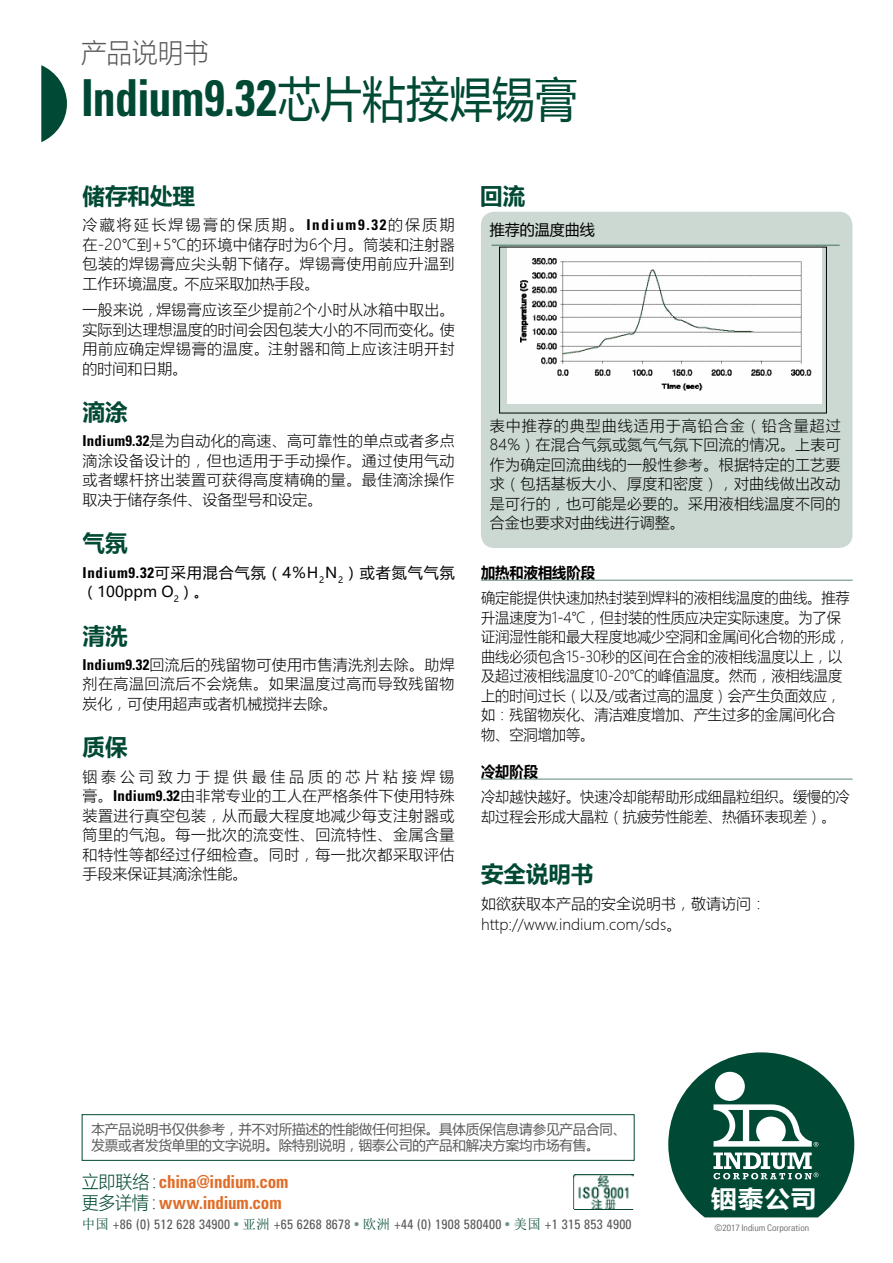
<style>
.page{position:relative;width:893px;height:1263px;background:#fff}
.page>*{position:absolute;margin:0;border:0;box-sizing:border-box;transform-origin:0 0}
.t1{font:700 condensed 51px "Univers LT Std";letter-spacing:-.015em;color:#004934;scale:.9 1}
.t2{font:300 27px "Microsoft Ya Hei";color:#58595b;scale:.95 1}
.t3{font:700 23.55px "Microsoft Ya Hei";color:#fff;scale:1.09 1}
.t4{font:700 22.5px "Microsoft Ya Hei";color:#004934}
.t5{font:700 condensed 17.85px "Univers LT Std";letter-spacing:-.01em;color:#df6d28;scale:.95 1}
.t6{font:300 15px/19.5px "Microsoft Ya Hei";color:#000;text-align:justify}
.t7{font:300 15px/19.5px "Microsoft Ya Hei";color:#000;scale:.95 1}
.t8{font:15px/19.5px "Microsoft Ya Hei";letter-spacing:.065em;color:#000}
.t9{font:700 15px "Microsoft Ya Hei";color:#000;scale:.95 1}
.t10{font:15px "Microsoft Ya Hei";color:#000}
.t11{font:13.5px/16.5px "Microsoft Ya Hei";letter-spacing:-.01em;color:#58595b}
.t12{font:condensed 13.5px "Univers LT Std";letter-spacing:.02em;color:#58595b}
.t13{font:300 condensed 9px "Univers LT Std";color:#58595b;scale:1.1 1}
.s1{font-family:"Microsoft Ya Hei";font-weight:400;font-stretch:normal;font-size:48px}
.s2{font-family:"Univers LT Std";font-weight:700;font-stretch:condensed}
.s3{font-family:"Microsoft Ya Hei";font-weight:300;font-stretch:normal;color:#004934}
.s4{font-family:"Sim Sun";font-stretch:normal;color:#004934}
.s5{color:#719586}
</style>
<div class="page">
<img style="left:574px;top:1175px;width:60px;height:35px">
<div style="left:82px;top:1114px;width:552px;height:47px;border:1px solid #004934"></div>
<svg style="left:41px;top:65px;width:26px;height:77px"></svg>
<svg style="left:668px;top:1052px;width:186px;height:165px"></svg>
<div style="left:715px;top:1072px;width:30px;height:29px;background:#fff;border-radius:50%"></div>
<div style="left:481px;top:212px;width:371px;height:336px;background:#cbd9d2;border-radius:14px"></div>
<hr style="left:491px;top:245px;width:349px;height:1px;background:#6d9282">
<img style="left:508px;top:249px;width:313px;height:154px">
<div style="left:499px;top:247px;width:328px;height:166px;border:1px solid #000"></div>
<hr style="left:481px;top:580px;width:372px;height:1px;background:#719586">
<hr style="left:481px;top:778px;width:372px;height:2px;background:#719586">
<h2 class="t2" style="left:81px;top:34px;width:136px">产品说明书</h2>
<h1 class="t1" style="left:81px;top:67px;width:553px">Indium9.32<span class="s1">芯片粘接焊锡膏</span></h1>
<h3 class="t4" style="left:82px;top:180px;width:114px">储存和处理</h3>
<p class="t6" style="left:82px;top:215px;width:374px">冷藏将延长焊锡膏的保质期。<span class="s2">Indium9.32</span>的保质期在-20℃到+5℃的环境中储存时为6个月。筒装和注射器包装的焊锡膏应尖头朝下储存。焊锡膏使用前应升温到工作环境温度。不应采取加热手段。</p>
<p class="t6" style="left:82px;top:300px;width:374px">一般来说，焊锡膏应该至少提前2个小时从冰箱中取出。实际到达理想温度的时间会因包装大小的不同而变化。使用前应确定焊锡膏的温度。注射器和筒上应该注明开封的时间和日期。</p>
<h3 class="t4" style="left:82px;top:396px;width:47px">滴涂</h3>
<p class="t6" style="left:82px;top:431px;width:374px"><span class="s2">Indium9.32</span>是为自动化的高速、高可靠性的单点或者多点滴涂设备设计的，但也适用于手动操作。通过使用气动或者螺杆挤出装置可获得高度精确的量。最佳滴涂操作取决于储存条件、设备型号和设定。</p>
<h3 class="t4" style="left:82px;top:527px;width:47px">气氛</h3>
<p class="t8" style="left:82px;top:562px;width:374px"><span class="s2">Indium9.32</span>可采用混合气氛（4%H<sub>2</sub>N<sub>2</sub>）或者氮气气氛（100ppm O<sub>2</sub>）。</p>
<h3 class="t4" style="left:82px;top:620px;width:47px">清洗</h3>
<p class="t6" style="left:82px;top:654px;width:374px"><span class="s2">Indium9.32</span>回流后的残留物可使用市售清洗剂去除。助焊剂在高温回流后不会烧焦。如果温度过高而导致残留物炭化，可使用超声或者机械搅拌去除。</p>
<h3 class="t4" style="left:82px;top:731px;width:47px">质保</h3>
<p class="t6" style="left:82px;top:766px;width:374px">铟泰公司致力于提供最佳品质的芯片粘接焊锡膏。<span class="s2">Indium9.32</span>由非常专业的工人在严格条件下使用特殊装置进行真空包装，从而最大程度地减少每支注射器或筒里的气泡。每一批次的流变性、回流特性、金属含量和特性等都经过仔细检查。同时，每一批次都采取评估手段来保证其滴涂性能。</p>
<h3 class="t4" style="left:480px;top:180px;width:46px">回流</h3>
<p class="t10" style="left:490px;top:220px;width:106px">推荐的温度曲线</p>
<p class="t6" style="left:490px;top:415px;width:352px">表中推荐的典型曲线适用于高铅合金（铅含量超过84%）在混合气氛或氮气气氛下回流的情况。上表可作为确定回流曲线的一般性参考。根据特定的工艺要求（包括基板大小、厚度和密度），对曲线做出改动是可行的，也可能是必要的。采用液相线温度不同的合金也要求对曲线进行调整。</p>
<p class="t9" style="left:481px;top:562px;width:121px">加热和液相线阶段</p>
<p class="t7" style="left:481px;top:588px;width:390px">确定能提供快速加热封装到焊料的液相线温度的曲线。推荐升温速度为1-4℃，但封装的性质应决定实际速度。为了保证润湿性能和最大程度地减少空洞和金属间化合物的形成，曲线必须包含15-30秒的区间在合金的液相线温度以上，以及超过液相线温度10-20℃的峰值温度。然而，液相线温度上的时间过长（以及/或者过高的温度）会产生负面效应，如：残留物炭化、清洁难度增加、产生过多的金属间化合物、空洞增加等。</p>
<p class="t9" style="left:481px;top:761px;width:61px">冷却阶段</p>
<p class="t7" style="left:481px;top:787px;width:390px">冷却越快越好。快速冷却能帮助形成细晶粒组织。缓慢的冷却过程会形成大晶粒（抗疲劳性能差、热循环表现差）。</p>
<h3 class="t4" style="left:481px;top:858px;width:114px">安全说明书</h3>
<p class="t6" style="left:481px;top:892px;width:286px;line-height:21.8px">如欲获取本产品的安全说明书，敬请访问：http://www.indium.com/sds。</p>
<p class="t11" style="left:92px;top:1120px;width:536px">本产品说明书仅供参考，并不对所描述的性能做任何担保。具体质保信息请参见产品合同、发票或者发货单里的文字说明。除特别说明，铟泰公司的产品和解决方案均市场有售。</p>
<p class="t5" style="left:82px;top:1170px;width:219px"><span class="s3">立即联络：</span>china@indium.com</p>
<p class="t5" style="left:82px;top:1192px;width:212px"><span class="s3">更多详情：</span>www.indium.com</p>
<p class="t12" style="left:82px;top:1216px;width:551px"><span class="s4">中国</span> +86 (0) 512 628 34900 <span class="s5">•</span> <span class="s4">亚洲</span> +65 6268 8678 <span class="s5">•</span> <span class="s4">欧洲</span> +44 (0) 1908 580400 <span class="s5">•</span> <span class="s4">美国</span> +1 315 853 4900</p>
<h3 class="t3" style="left:711px;top:1182px;width:98px">铟泰公司</h3>
<p class="t13" style="left:714px;top:1222px;width:88px">©2017 Indium Corporation</p>
</div>
